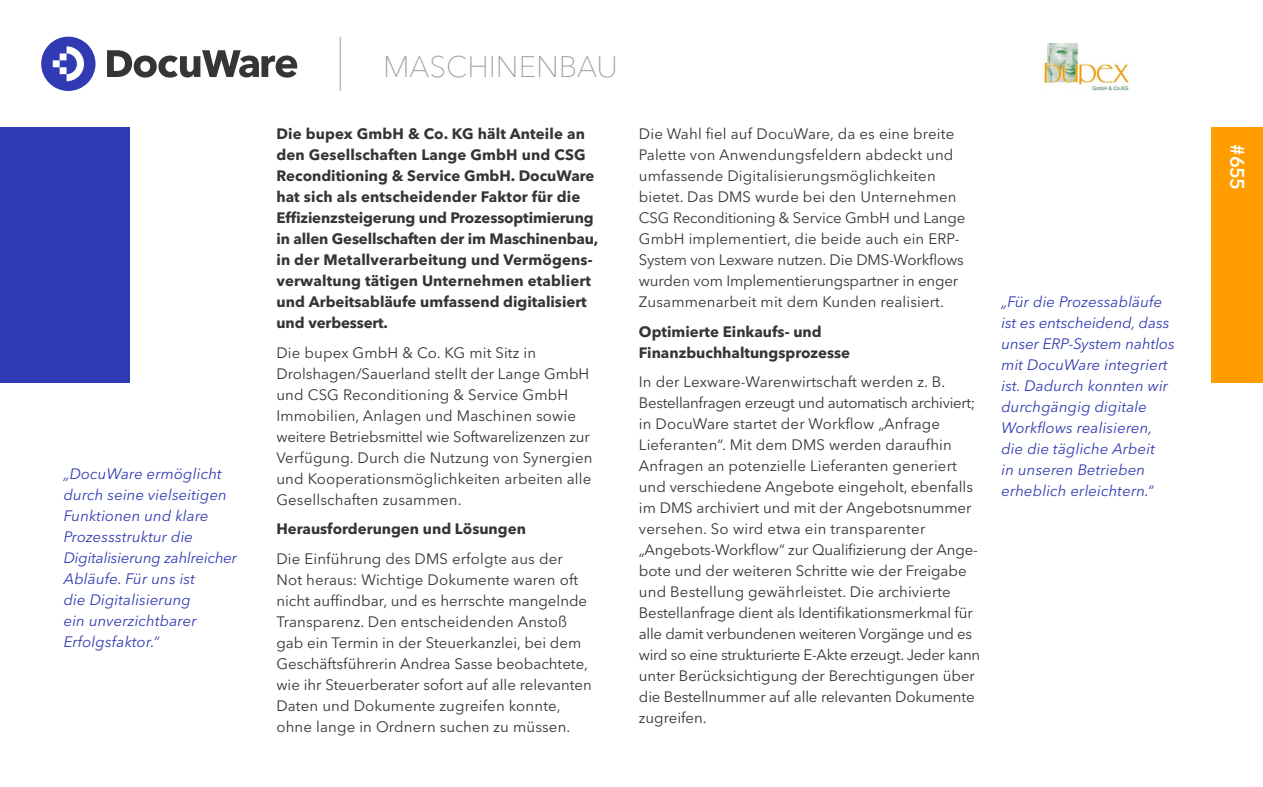
<style>
.page{position:relative;width:1263px;height:787px;background:#fff}
.page>*{position:absolute;margin:0;border:0;box-sizing:border-box;transform-origin:0 0}
.t1{font:100 29.4px "Avenir Next LT Pro";color:#9e9e9e}
.t2{font:600 19.5px "Avenir Next LT Pro";color:#fff}
.t3{font:15px/21px "Avenir Next LT Pro";color:#353535}
.t4{font:700 15px/21px "Avenir Next LT Pro";color:#353535}
.t5{font:italic 15px/21px "Avenir Next LT Pro";letter-spacing:.01em;color:#303ab2}
</style>
<div class="page">
<svg style="left:41px;top:37px;width:55px;height:54px"></svg>
<svg style="left:107px;top:50px;width:190px;height:28px"></svg>
<hr style="left:340px;top:37px;width:1px;height:54px;background:#9e9e9e">
<div style="left:1212px;top:128px;width:51px;height:255px;background:#ff9d00"></div>
<div style="left:0;top:128px;width:130px;height:255px;background:#303ab2"></div>
<img style="left:1043px;top:44px;width:86px;height:47px">
<p class="t5" style="left:64px;top:463px;width:175px">„DocuWare ermöglicht durch seine vielseitigen<br>Funktionen und klare<br>Prozessstruktur die<br>Digitalisierung zahlreicher<br>Abläufe. Für uns ist<br>die Digitalisierung<br>ein unverzichtbarer<br>Erfolgsfaktor.“</p>
<h1 class="t1" style="left:383px;top:49px;width:236px">MASCHINENBAU</h1>
<p class="t4" style="left:276px;top:123px;width:310px">Die bupex GmbH &amp; Co. KG hält Anteile an</p>
<p class="t4" style="left:276px;top:144px;width:323px">den Gesellschaften Lange GmbH und CSG Reconditioning &amp; Service GmbH. DocuWare hat sich als entscheidender Faktor für die Effizienzsteigerung und Prozessoptimierung in allen Gesellschaften der im Maschinenbau, in der Metallverarbeitung und Vermögens&shy;verwaltung tätigen Unternehmen etabliert und Arbeitsabläufe umfassend digitalisiert und verbessert.</p>
<p class="t3" style="left:276px;top:342px;width:318px">Die bupex GmbH &amp; Co. KG mit Sitz in Drolshagen/Sauerland stellt der Lange GmbH und CSG Reconditioning &amp; Service GmbH Immobilien, Anlagen und Maschinen sowie weitere Betriebsmittel wie Softwarelizenzen zur Verfügung. Durch die Nutzung von Synergien und Kooperationsmöglichkeiten arbeiten alle Gesellschaften zusammen.</p>
<p class="t4" style="left:276px;top:518px;width:251px">Herausforderungen und Lösungen</p>
<p class="t3" style="left:276px;top:548px;width:317px">Die Einführung des DMS erfolgte aus der Not heraus: Wichtige Dokumente waren oft nicht auffindbar, und es herrschte mangelnde Transparenz. Den entscheidenden Anstoß gab ein Termin in der Steuerkanzlei, bei dem Geschäftsführerin Andrea Sasse beobachtete, wie ihr Steuerberater sofort auf alle relevanten Daten und Dokumente zugreifen konnte, ohne lange in Ordnern suchen zu müssen.</p>
<p class="t3" style="left:639px;top:123px;width:328px">Die Wahl fiel auf DocuWare, da es eine breite Palette von Anwendungsfeldern abdeckt und umfassende Digitalisierungsmöglichkeiten bietet. Das DMS wurde bei den Unternehmen CSG Reconditioning &amp; Service GmbH und Lange GmbH implementiert, die beide auch ein ERP-System von Lexware nutzen. Die DMS-Workflows wurden vom Implementierungspartner in enger Zusammenarbeit mit dem Kunden realisiert.</p>
<p class="t4" style="left:639px;top:321px;width:213px">Optimierte Einkaufs- und<br>Finanzbuchhaltungsprozesse</p>
<p class="t3" style="left:639px;top:371px;width:343px">In der Lexware-Warenwirtschaft werden z. B.<br>Bestellanfragen erzeugt und automatisch archiviert; in DocuWare startet der Workflow „Anfrage Lieferanten“. Mit dem DMS werden daraufhin Anfragen an potenzielle Lieferanten generiert und verschiedene Angebote eingeholt, ebenfalls im DMS archiviert und mit der Angebotsnummer versehen. So wird etwa ein transparenter „Angebots-Workflow“ zur Qualifizierung der Ange&shy;bote und der weiteren Schritte wie der Freigabe und Bestellung gewährleistet. Die archivierte Bestellanfrage dient als Identifikationsmerkmal für alle damit verbundenen weiteren Vorgänge und es wird so eine strukturierte E-Akte erzeugt. Jeder kann unter Berücksichtigung der Berechtigungen über die Bestellnummer auf alle relevanten Dokumente zugreifen.</p>
<p class="t5" style="left:1001px;top:291px;width:175px">„Für die Prozessabläufe ist es entscheidend, dass unser ERP-System nahtlos mit DocuWare integriert ist. Dadurch konnten wir durchgängig digitale<br>Workflows realisieren, die die tägliche Arbeit<br>in unseren Betrieben erheblich erleichtern.“</p>
<h2 class="t2" style="left:1249px;top:144px;width:47px;rotate:90deg">#655</h2>
</div>
